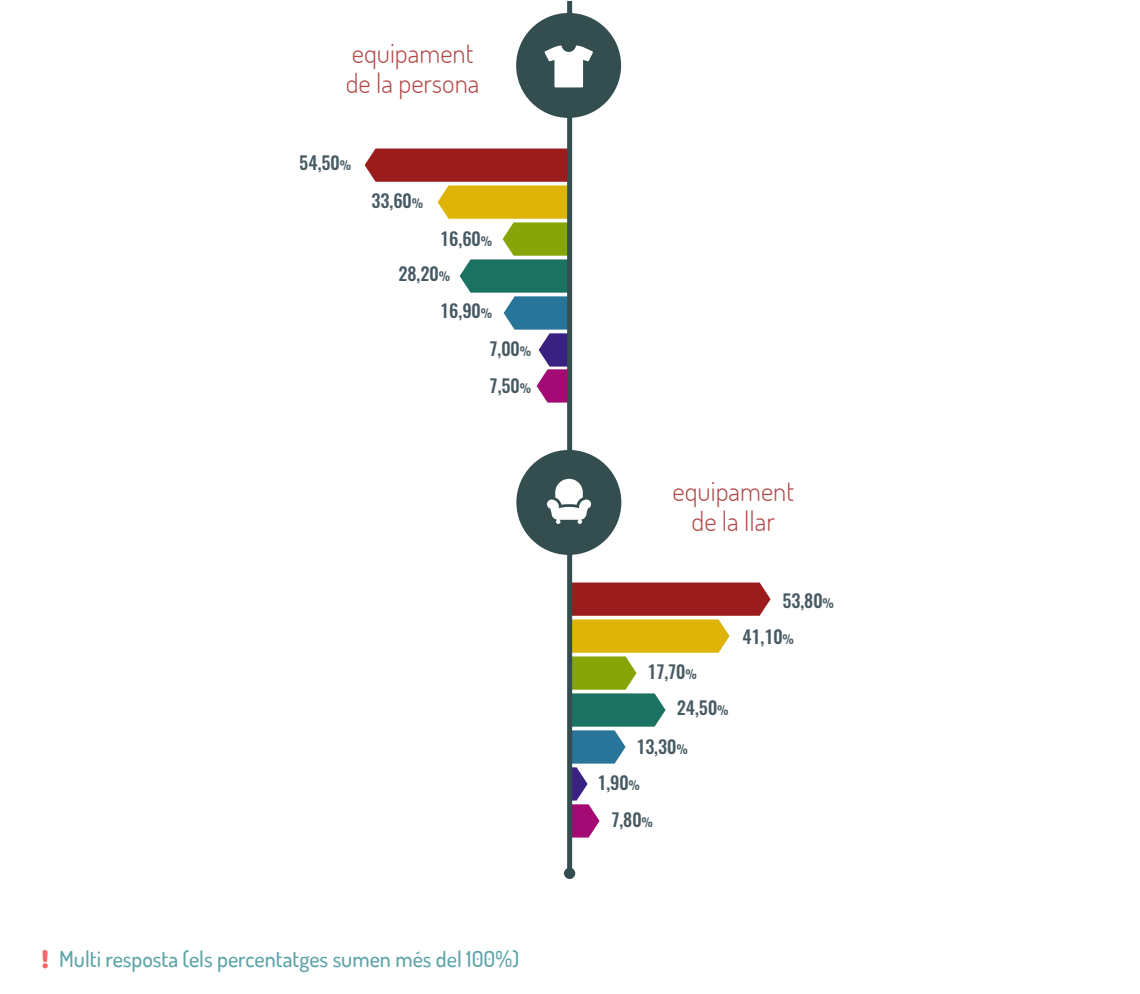
<style>
.page{position:relative;width:1140px;height:994px;background:#fff}
.page>*{position:absolute;margin:0;border:0;box-sizing:border-box;transform-origin:0 0}
.t1{font:300 27px/30px "Dosis";color:#b24747}
.t2{font:500 22px "Dosis";color:#5ca4a9}
.t3{font:500 18px/36px "Oswald";color:#475a63}
.s1{font-size:12px}
</style>
<div class="page">
<svg style="left:43px;top:950px;width:5px;height:18px"></svg>
<svg style="left:599px;top:583px;width:152px;height:239px"></svg>
<svg style="left:387px;top:149px;width:152px;height:241px"></svg>
<div style="left:567px;top:1px;width:5px;height:873px;background:#344e4f"></div>
<div style="left:564px;top:868px;width:11px;height:11px;background:#344e4f;border-radius:50%"></div>
<div style="left:516px;top:13px;width:105px;height:105px;background:#344e4f;border-radius:50%"></div>
<svg style="left:567px;top:51px;width:4px;height:36px"></svg>
<div style="left:516px;top:450px;width:105px;height:105px;background:#344e4f;border-radius:50%"></div>
<svg style="left:567px;top:479px;width:4px;height:41px"></svg>
<svg style="left:539px;top:13px;width:28px;height:542px"></svg>
<svg style="left:503px;top:29px;width:28px;height:510px"></svg>
<svg style="left:467px;top:148px;width:28px;height:242px"></svg>
<svg style="left:431px;top:148px;width:28px;height:242px"></svg>
<div style="left:395px;top:0;width:28px;height:847px;background:#fff"></div>
<div style="left:715px;top:0;width:28px;height:847px;background:#fff"></div>
<svg style="left:679px;top:582px;width:28px;height:240px"></svg>
<svg style="left:643px;top:582px;width:28px;height:240px"></svg>
<svg style="left:607px;top:29px;width:28px;height:793px"></svg>
<svg style="left:571px;top:1px;width:28px;height:846px"></svg>
<h1 class="t1" style="left:346px;top:37px;width:135px">equipament de la persona</h1>
<p class="t3" style="left:299px;top:146px;width:53px">54,50<span class="s1">%</span></p>
<p class="t3" style="left:372px;top:184px;width:53px">33,60<span class="s1">%</span></p>
<p class="t3" style="left:398px;top:223px;width:95px;line-height:35px;text-indent:42px">16,60<span class="s1">%<br></span>28,20<span class="s1">%</span></p>
<p class="t3" style="left:489px;top:293px;width:43px;line-height:37.5px;text-indent:-49px">16,90<span class="s1">%<br></span>7,00<span class="s1">%<br></span>7,50<span class="s1">%</span></p>
<p class="t2" style="left:59px;top:944px;width:461px">Multi resposta (els percentatges sumen més del 100%)</p>
<h1 class="t1" style="left:673px;top:475px;width:123px;text-align:center">equipament de la llar</h1>
<p class="t3" style="left:677px;top:655px;width:53px;text-indent:-29px">17,70<span class="s1">%<br></span>24,50<span class="s1">%</span></p>
<p class="t3" style="left:636px;top:730px;width:53px">13,30<span class="s1">%</span></p>
<p class="t3" style="left:597px;top:766px;width:44px">1,90<span class="s1">%</span></p>
<p class="t3" style="left:611px;top:803px;width:43px">7,80<span class="s1">%</span></p>
<p class="t3" style="left:742px;top:584px;width:93px;text-indent:40px">53,80<span class="s1">%<br></span>41,10<span class="s1">%</span></p>
</div>
